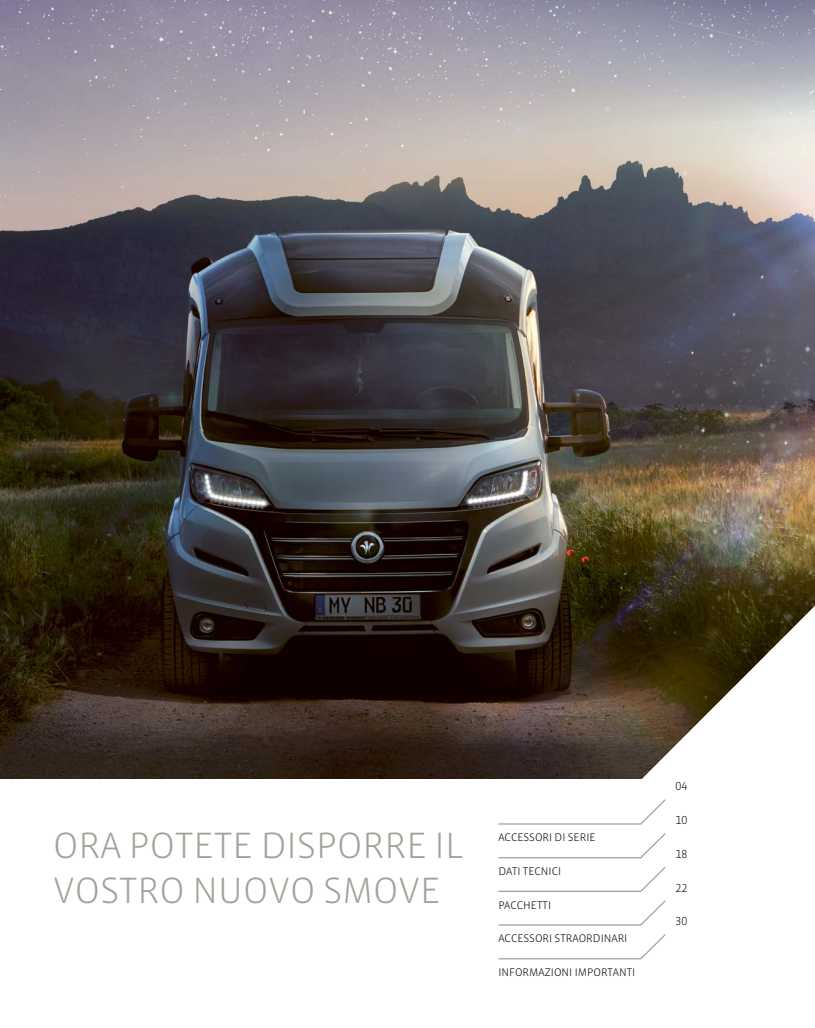
<style>
.page{position:relative;width:815px;height:1028px;background:#fff}
.page>*{position:absolute;margin:0;border:0;box-sizing:border-box;transform-origin:0 0}
.t1{font:300 37.5px/45px "Vista Sans Tab OT";color:#a2a29a}
.t2{font:300 11.88px "Vista Sans Tab OT";color:#000}
.t3{font:300 11.25px "Vista Sans Tab OT";color:#000}
</style>
<div class="page">
<img style="left:0;top:0;width:815px;height:779px">
<svg style="left:634px;top:605px;width:181px;height:174px"></svg>
<svg style="left:498px;top:799px;width:168px;height:26px"></svg>
<svg style="left:498px;top:833px;width:168px;height:26px"></svg>
<svg style="left:498px;top:866px;width:168px;height:26px"></svg>
<svg style="left:498px;top:900px;width:168px;height:26px"></svg>
<svg style="left:498px;top:934px;width:168px;height:26px"></svg>
<h1 class="t1" style="left:53px;top:823px;width:412px">ORA POTETE DISPORRE IL<br>VOSTRO NUOVO SMOVE</h1>
<p class="t3" style="left:498px;top:831px;width:99px">ACCESSORI DI SERIE</p>
<p class="t3" style="left:498px;top:865px;width:64px">DATI TECNICI</p>
<p class="t3" style="left:498px;top:899px;width:54px">PACCHETTI</p>
<p class="t3" style="left:498px;top:932px;width:131px">ACCESSORI STRAORDINARI</p>
<p class="t3" style="left:498px;top:966px;width:138px">INFORMAZIONI IMPORTANTI</p>
<p class="t2" style="left:676px;top:780px;width:13px">04</p>
<p class="t2" style="left:676px;top:814px;width:13px">10</p>
<p class="t2" style="left:676px;top:847px;width:13px">18</p>
<p class="t2" style="left:676px;top:881px;width:13px">22</p>
<p class="t2" style="left:676px;top:915px;width:13px">30</p>
</div>
